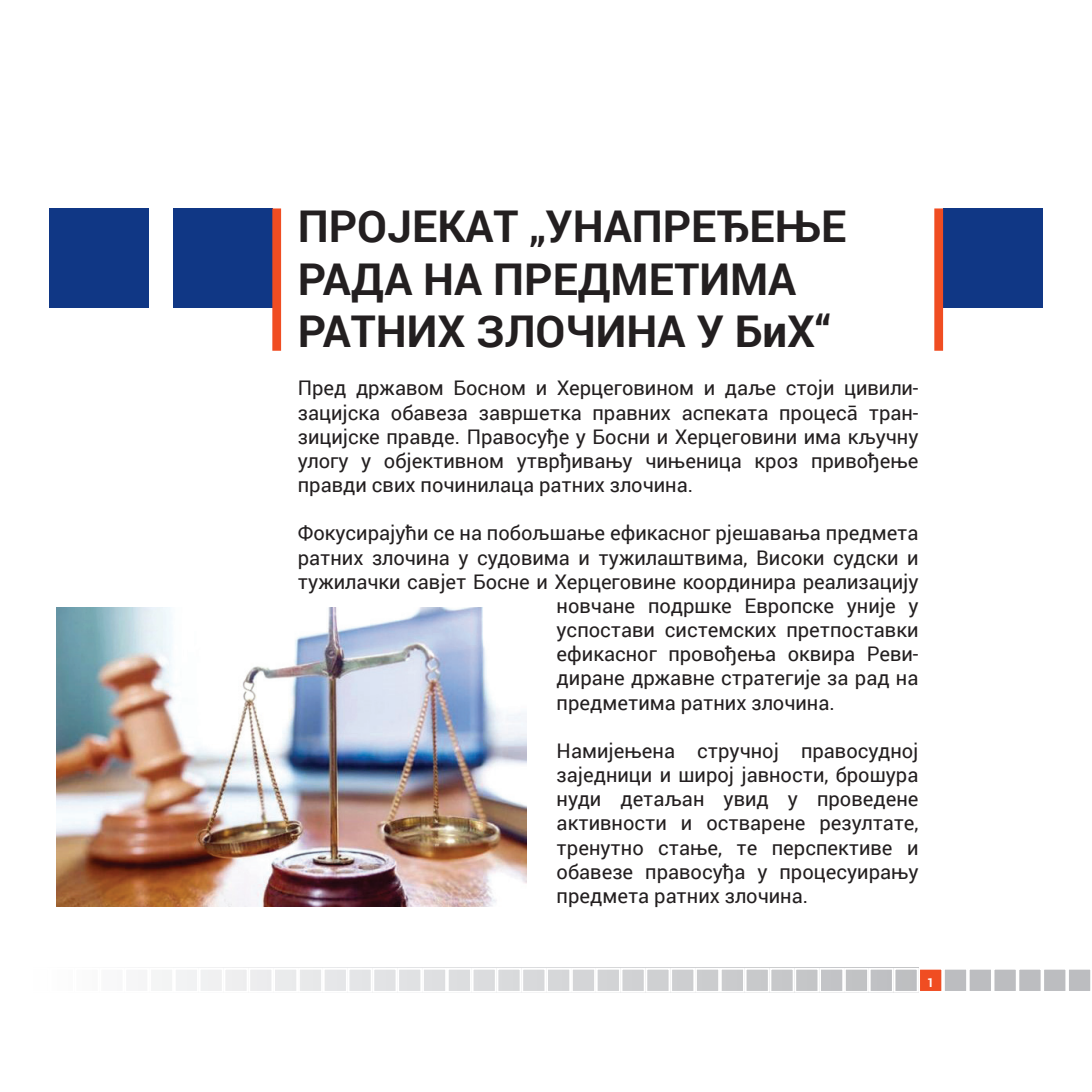
<style>
.page{position:relative;width:1092px;height:1092px;background:#fff}
.page>*{position:absolute;margin:0;border:0;box-sizing:border-box;transform-origin:0 0}
.t1{font:700 43.75px/52.5px "Roboto";color:#231f20}
.t2{font:20.12px/24.2px "Roboto";color:#231f20;text-align:justify}
.t3{font:700 12.25px "Roboto";color:#fff}
</style>
<div class="page">
<svg style="left:152px;top:970px;width:763px;height:19px;background:#d7d8da"></svg>
<div style="left:149px;top:967px;width:25px;height:25px;border:2px solid #fff"></div>
<div style="left:174px;top:967px;width:25px;height:25px;border:2px solid #fff"></div>
<div style="left:199px;top:967px;width:24px;height:25px;border:2px solid #fff"></div>
<div style="left:223px;top:967px;width:25px;height:25px;border:2px solid #fff"></div>
<div style="left:248px;top:967px;width:25px;height:25px;border:2px solid #fff"></div>
<div style="left:273px;top:967px;width:25px;height:25px;border:2px solid #fff"></div>
<div style="left:298px;top:967px;width:25px;height:25px;border:2px solid #fff"></div>
<div style="left:323px;top:967px;width:24px;height:25px;border:2px solid #fff"></div>
<div style="left:347px;top:967px;width:25px;height:25px;border:2px solid #fff"></div>
<div style="left:372px;top:967px;width:25px;height:25px;border:2px solid #fff"></div>
<div style="left:397px;top:967px;width:25px;height:25px;border:2px solid #fff"></div>
<div style="left:422px;top:967px;width:25px;height:25px;border:2px solid #fff"></div>
<div style="left:447px;top:967px;width:25px;height:25px;border:2px solid #fff"></div>
<div style="left:472px;top:967px;width:24px;height:25px;border:2px solid #fff"></div>
<div style="left:496px;top:967px;width:25px;height:25px;border:2px solid #fff"></div>
<div style="left:521px;top:967px;width:25px;height:25px;border:2px solid #fff"></div>
<div style="left:546px;top:967px;width:25px;height:25px;border:2px solid #fff"></div>
<div style="left:571px;top:967px;width:25px;height:25px;border:2px solid #fff"></div>
<div style="left:596px;top:967px;width:24px;height:25px;border:2px solid #fff"></div>
<div style="left:620px;top:967px;width:25px;height:25px;border:2px solid #fff"></div>
<div style="left:645px;top:967px;width:25px;height:25px;border:2px solid #fff"></div>
<div style="left:670px;top:967px;width:25px;height:25px;border:2px solid #fff"></div>
<div style="left:695px;top:967px;width:25px;height:25px;border:2px solid #fff"></div>
<div style="left:720px;top:967px;width:24px;height:25px;border:2px solid #fff"></div>
<div style="left:744px;top:967px;width:25px;height:25px;border:2px solid #fff"></div>
<div style="left:769px;top:967px;width:25px;height:25px;border:2px solid #fff"></div>
<div style="left:794px;top:967px;width:25px;height:25px;border:2px solid #fff"></div>
<div style="left:819px;top:967px;width:25px;height:25px;border:2px solid #fff"></div>
<div style="left:844px;top:967px;width:24px;height:25px;border:2px solid #fff"></div>
<div style="left:868px;top:967px;width:25px;height:25px;border:2px solid #fff"></div>
<div style="left:893px;top:967px;width:25px;height:25px;border:2px solid #fff"></div>
<div style="left:918px;top:967px;width:25px;height:25px;background:#f04d22;border:2px solid #fff"></div>
<div style="left:943px;top:967px;width:24px;height:25px;background:#bcbdc0;border:2px solid #fff"></div>
<div style="left:967px;top:967px;width:25px;height:25px;background:#bcbdc0;border:2px solid #fff"></div>
<div style="left:992px;top:967px;width:25px;height:25px;background:#bcbdc0;border:2px solid #fff"></div>
<div style="left:1017px;top:967px;width:25px;height:25px;background:#bcbdc0;border:2px solid #fff"></div>
<div style="left:1042px;top:967px;width:25px;height:25px;background:#bcbdc0;border:2px solid #fff"></div>
<div style="left:1067px;top:967px;width:24px;height:25px;background:#bcbdc0;border:2px solid #fff"></div>
<div style="left:174px;top:208px;width:99px;height:100px;background:#103785"></div>
<div style="left:943px;top:208px;width:99px;height:100px;background:#103785"></div>
<div style="left:272px;top:208px;width:9px;height:143px;background:#f04d22"></div>
<div style="left:934px;top:208px;width:9px;height:143px;background:#f04d22"></div>
<div style="left:50px;top:208px;width:99px;height:100px;background:#103785"></div>
<img style="left:56px;top:608px;width:471px;height:298px">
<h1 class="t1" style="left:298px;top:198px;width:550px">ПРОЈЕКАТ „УНАПРЕЂЕЊЕ<br>РАДА НА ПРЕДМЕТИМА<br>РАТНИХ ЗЛОЧИНА У БиХ“</h1>
<p class="t2" style="left:298px;top:375px;width:622px">Пред државом Босном и Херцеговином и даље стоји цивили&shy;зацијска обавеза завршетка правних аспеката процесā тран&shy;зицијске правде. Правосуђе у Босни и Херцеговини има кључну улогу у објективном утврђивању чињеница кроз привођење правди свих починилаца ратних злочина.</p>
<p class="t2" style="left:298px;top:520px;width:622px">Фокусирајући се на побољшање ефикасног рјешавања предмета</p>
<p class="t2" style="left:298px;top:544px;width:622px">ратних злочина у судовима и тужилаштвима, Високи судски и</p>
<p class="t2" style="left:298px;top:568px;width:622px">тужилачки савјет Босне и Херцеговине координира реализацију</p>
<p class="t2" style="left:556px;top:593px;width:363px">новчане подршке Европске уније у</p>
<p class="t2" style="left:556px;top:617px;width:363px">успостави системских претпоставки</p>
<p class="t2" style="left:556px;top:641px;width:363px">ефикасног провођења оквира Реви-</p>
<p class="t2" style="left:556px;top:665px;width:363px">диране државне стратегије за рад на</p>
<p class="t2" style="left:556px;top:689px;width:280px">предметима ратних злочина.</p>
<p class="t2" style="left:556px;top:737px;width:363px">Намијењена стручној правосудној заједници и широј јавности, брошура нуди детаљан увид у проведене активности и остварене резултате, тренутно стање, те перспективе и обавезе правосуђа у процесуирању предмета ратних злочина.</p>
<p class="t3" style="left:927px;top:973px;width:9px">1</p>
</div>
